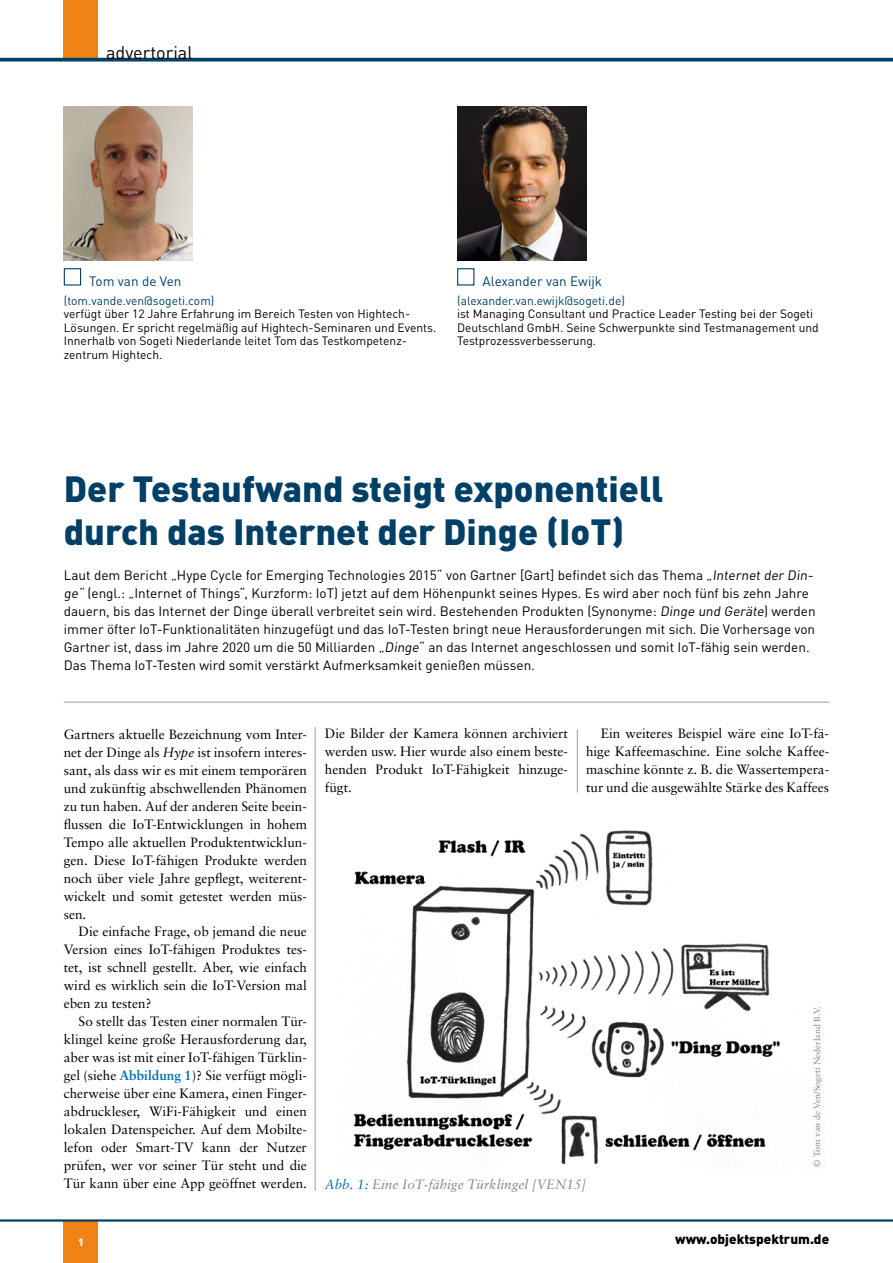
<style>
.page{position:relative;width:893px;height:1263px;background:#fff}
.page>*{position:absolute;margin:0;border:0;box-sizing:border-box;transform-origin:0 0}
.t1{font:900 36px/43.2px "DINOT";color:#004066}
.t2{font:18px "DINOT";color:#000}
.t3{font:13.5px/18px "Sabon";color:#000;text-align:justify}
.t4{font:13.5px/18px "DINOT";color:#000}
.t5{font:italic 13.5px "Sabon";color:#7b8991}
.t6{font:13.5px "DINOT";color:#004066}
.t7{font:900 13.5px "DINOT";color:#000}
.t8{font:12px/13.5px "DINOT";color:#000}
.t9{font:12px "DINOT";color:#004066}
.t10{font:900 10.5px "DINOT";color:#fff}
.t11{font:9px "Sabon";color:#7b8991}
.s1{font-style:italic}
.s2{font-weight:700;color:#006fb4}
.s3{color:#006fb4}
</style>
<div class="page">
<div style="left:64px;top:0;width:34px;height:58px;background:#ef8316"></div>
<div style="left:64px;top:1220px;width:34px;height:43px;background:#ef8316"></div>
<svg style="left:0;top:58px;width:893px;height:4px;background:#1e5678"></svg>
<hr style="left:0;top:1219px;width:893px;height:2px;background:#004066">
<hr style="left:64px;top:702px;width:765px;height:1px;background:#9c9e9f">
<hr style="left:315px;top:727px;width:1px;height:464px;background:#9c9e9f">
<hr style="left:577px;top:729px;width:1px;height:63px;background:#9c9e9f">
<div style="left:64px;top:268px;width:17px;height:17px;border:1px solid #004066"></div>
<div style="left:457px;top:268px;width:17px;height:17px;border:1px solid #004066"></div>
<img style="left:457px;top:106px;width:129px;height:155px">
<img style="left:64px;top:106px;width:129px;height:155px">
<img style="left:353px;top:830px;width:427px;height:335px">
<h2 class="t2" style="left:106px;top:41px;width:88px">advertorial</h2>
<p class="t6" style="left:89px;top:272px;width:94px">Tom van de Ven</p>
<p class="t9" style="left:64px;top:293px;width:152px">(tom.vande.ven@sogeti.com)</p>
<p class="t8" style="left:64px;top:307px;width:374px">verfügt über 12 Jahre Erfahrung im Bereich Testen von Hightech-Lösungen. Er spricht regelmäßig auf Hightech-Seminaren und Events.<br>Innerhalb von Sogeti Niederlande leitet Tom das Testkompetenz&shy;zentrum Hightech.</p>
<p class="t6" style="left:483px;top:272px;width:121px">Alexander van Ewijk</p>
<p class="t9" style="left:457px;top:293px;width:169px">(alexander.van.ewijk@sogeti.de)</p>
<p class="t8" style="left:457px;top:307px;width:363px">ist Managing Consultant und Practice Leader Testing bei der Sogeti<br>Deutschland GmbH. Seine Schwerpunkte sind Testmanagement und<br>Testprozessverbesserung.</p>
<h1 class="t1" style="left:64px;top:466px;width:601px">Der Testaufwand steigt exponentiell durch das Internet der Dinge (IoT)</h1>
<p class="t4" style="left:64px;top:566px;width:753px">Laut dem Bericht „Hype Cycle for Emerging Technologies 2015“ von Gartner [Gart] befindet sich das Thema „Internet der Din&shy;ge“ (engl.: „Internet of Things“, Kurzform: IoT) jetzt auf dem Höhenpunkt seines Hypes. Es wird aber noch fünf bis zehn Jahre dauern, bis das Internet der Dinge überall verbreitet sein wird. Bestehenden Produkten (Synonyme: Dinge und Geräte) werden immer öfter IoT-Funktionalitäten hinzugefügt und das IoT-Testen bringt neue Herausforderungen mit sich. Die Vorhersage von Gartner ist, dass im Jahre 2020 um die 50 Milliarden „Dinge“ an das Internet angeschlossen und somit IoT-fähig sein werden.<br>Das Thema IoT-Testen wird somit verstärkt Aufmerksamkeit genießen müssen.</p>
<p class="t3" style="left:64px;top:725px;width:245px">Gartners aktuelle Bezeichnung vom Inter&shy;net der Dinge als <span class="s1">Hype</span> ist insofern interes&shy;sant, als dass wir es mit einem temporären und zukünftig abschwellenden Phänomen zu tun haben. Auf der anderen Seite beein&shy;flussen die IoT-Entwicklungen in hohem Tempo alle aktuellen Produktentwicklun&shy;gen. Diese IoT-fähigen Produkte werden noch über viele Jahre gepflegt, weiterent&shy;wickelt und somit getestet werden müs&shy;sen.</p>
<p class="t3" style="left:64px;top:923px;width:245px;text-indent:15px">Die einfache Frage, ob jemand die neue Version eines IoT-fähigen Produktes tes&shy;tet, ist schnell gestellt. Aber, wie einfach wird es wirklich sein die IoT-Version mal eben zu testen?</p>
<p class="t3" style="left:64px;top:1013px;width:245px;text-indent:15px">So stellt das Testen einer normalen Tür&shy;klingel keine große Herausforderung dar, aber was ist mit einer IoT-fähigen Türklin&shy;gel (siehe <span class="s2">Abbildung 1</span>)? Sie verfügt mögli&shy;cherweise über eine Kamera, einen Finger&shy;abdruckleser, WiFi-Fähigkeit und einen lokalen Datenspeicher. Auf dem Mobilte&shy;lefon oder Smart-TV kann der Nutzer prüfen, wer vor seiner Tür steht und die Tür kann über eine App geöffnet werden.</p>
<p class="t3" style="left:325px;top:724px;width:245px">Die Bilder der Kamera können archiviert werden usw. Hier wurde also einem beste&shy;henden Produkt IoT-Fähigkeit hinzuge&shy;fügt.</p>
<p class="t3" style="left:586px;top:724px;width:245px;text-indent:15px">Ein weiteres Beispiel wäre eine IoT-fä&shy;hige Kaffeemaschine. Eine solche Kaffee&shy;maschine könnte z. B. die Wassertempera&shy;tur und die ausgewählte Stärke des Kaffees</p>
<p class="t5" style="left:325px;top:1176px;width:263px"><span class="s3">Abb. 1:</span> Eine IoT-fähige Türklingel [VEN15]</p>
<p class="t11" style="left:811px;top:1166px;width:162px;rotate:-90deg">© Tom van de Ven/Sogeti Nederland B.V.</p>
<p class="t10" style="left:78px;top:1235px;width:7px">1</p>
<p class="t7" style="left:675px;top:1230px;width:156px">www.objektspektrum.de</p>
</div>
